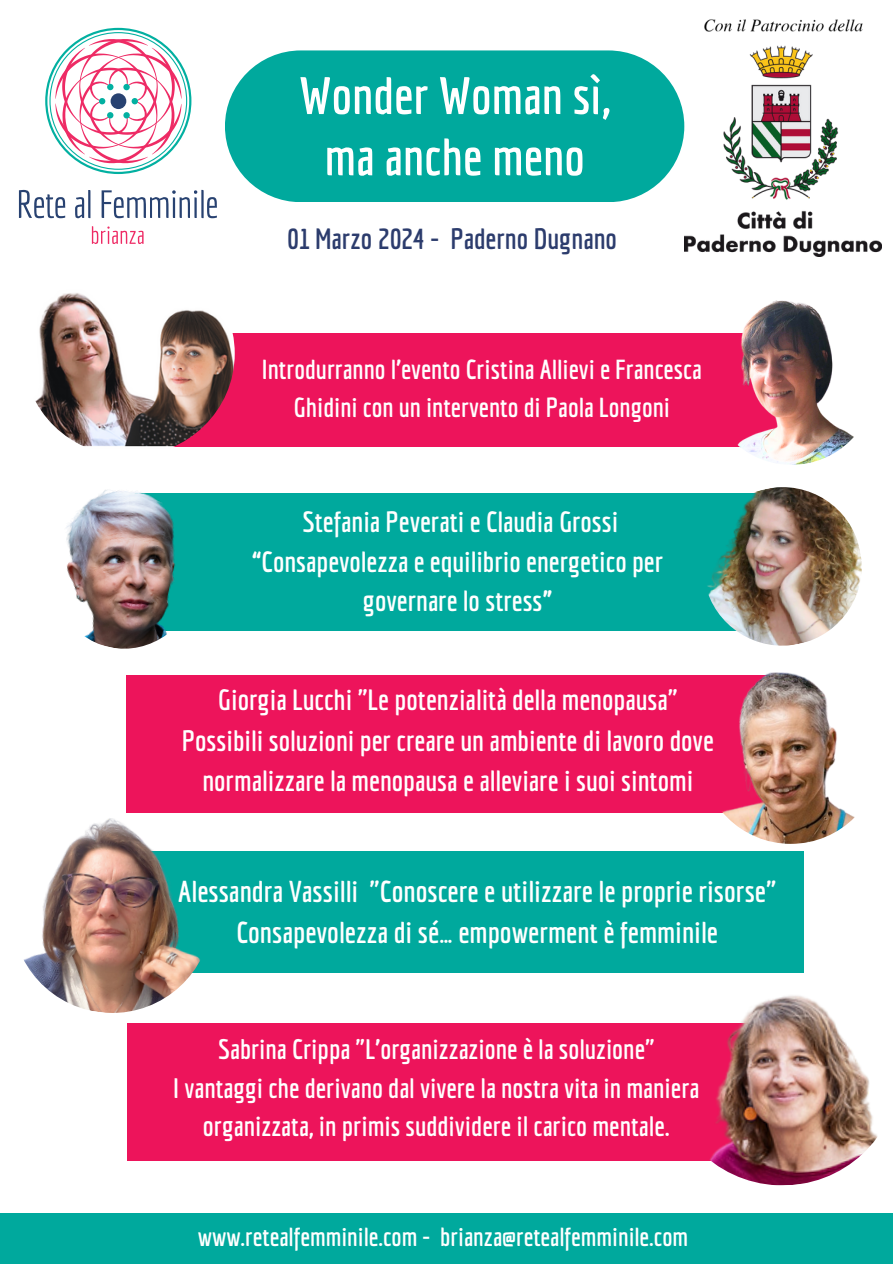
<style>
.page{position:relative;width:893px;height:1264px;background:#fff}
.page>*{position:absolute;margin:0;border:0;box-sizing:border-box;transform-origin:0 0}
.t1{font:700 51.3px/61.2px "Economica";color:#fff;text-align:center}
.t2{font:700 29.55px/40.8px "Economica";color:#fff;text-align:center}
.t3{font:700 28.65px/40px "Economica";color:#fff;text-align:center}
.t4{font:700 28.65px "Economica";color:#2c3c6d}
.t5{font:700 28.5px/39.3px "Economica";color:#fff;text-align:center}
.t6{font:700 27.45px/38.4px "Economica";color:#fff;text-align:center}
.t7{font:700 26.85px/37.5px "Economica";color:#fff;text-align:center}
.t8{font:700 25.5px "Economica";color:#fff}
</style>
<div class="page">
<div style="left:0;top:1212px;width:892px;height:51px;background:#00a99d"></div>
<div style="left:129px;top:493px;width:628px;height:138px;background:#00a99d"></div>
<div style="left:127px;top:675px;width:652px;height:138px;background:#ed145b"></div>
<div style="left:106px;top:851px;width:697px;height:122px;background:#00a99d"></div>
<div style="left:127px;top:1022px;width:677px;height:138px;background:#ed145b"></div>
<div style="left:127px;top:333px;width:670px;height:113px;background:#ed145b"></div>
<div style="left:225px;top:50px;width:459px;height:152px;background:#00a99d;border-radius:76px"></div>
<svg style="left:19px;top:190px;width:46px;height:28px"></svg>
<svg style="left:75px;top:190px;width:15px;height:28px"></svg>
<svg style="left:92px;top:226px;width:51px;height:18px"></svg>
<svg style="left:45px;top:28px;width:146px;height:146px"></svg>
<svg style="left:102px;top:190px;width:115px;height:28px"></svg>
<img style="left:684px;top:19px;width:197px;height:237px">
<img style="left:66px;top:490px;width:109px;height:159px">
<img style="left:707px;top:487px;width:155px;height:159px">
<img style="left:701px;top:664px;width:179px;height:179px;border-radius:50%">
<img style="left:24px;top:806px;width:176px;height:207px">
<img style="left:661px;top:947px;width:217px;height:239px">
<img style="left:707px;top:297px;width:168px;height:168px;border-radius:50%">
<img style="left:23px;top:250px;width:212px;height:206px;border-radius:50%">
<h2 class="t1" style="left:299px;top:64px;width:313px">Wonder Woman sì, ma anche meno</h2>
<h2 class="t4" style="left:287px;top:222px;width:332px">01 Marzo 2024 - Paderno Dugnano</h2>
<h2 class="t7" style="left:262px;top:350px;width:441px">Introdurranno l’evento Cristina Allievi e Francesca<br>Ghidini con un intervento di Paola Longoni</h2>
<p class="t5" style="left:252px;top:502px;width:413px">Stefania Peverati e Claudia Grossi “Consapevolezza e equilibrio energetico per governare lo stress”</p>
<p class="t3" style="left:182px;top:679px;width:533px">Giorgia Lucchi "Le potenzialità della menopausa"<br>Possibili soluzioni per creare un ambiente di lavoro dove normalizzare la menopausa e alleviare i suoi sintomi</p>
<h2 class="t2" style="left:178px;top:870px;width:599px">Alessandra Vassilli "Conoscere e utilizzare le proprie risorse"<br>Consapevolezza di sé… empowerment è femminile</h2>
<p class="t6" style="left:173px;top:1029px;width:527px">Sabrina Crippa "L’organizzazione è la soluzione"<br>I vantaggi che derivano dal vivere la nostra vita in maniera organizzata, in primis suddividere il carico mentale.</p>
<h2 class="t8" style="left:198px;top:1221px;width:492px">www.retealfemminile.com - brianza@retealfemminile.com</h2>
</div>
